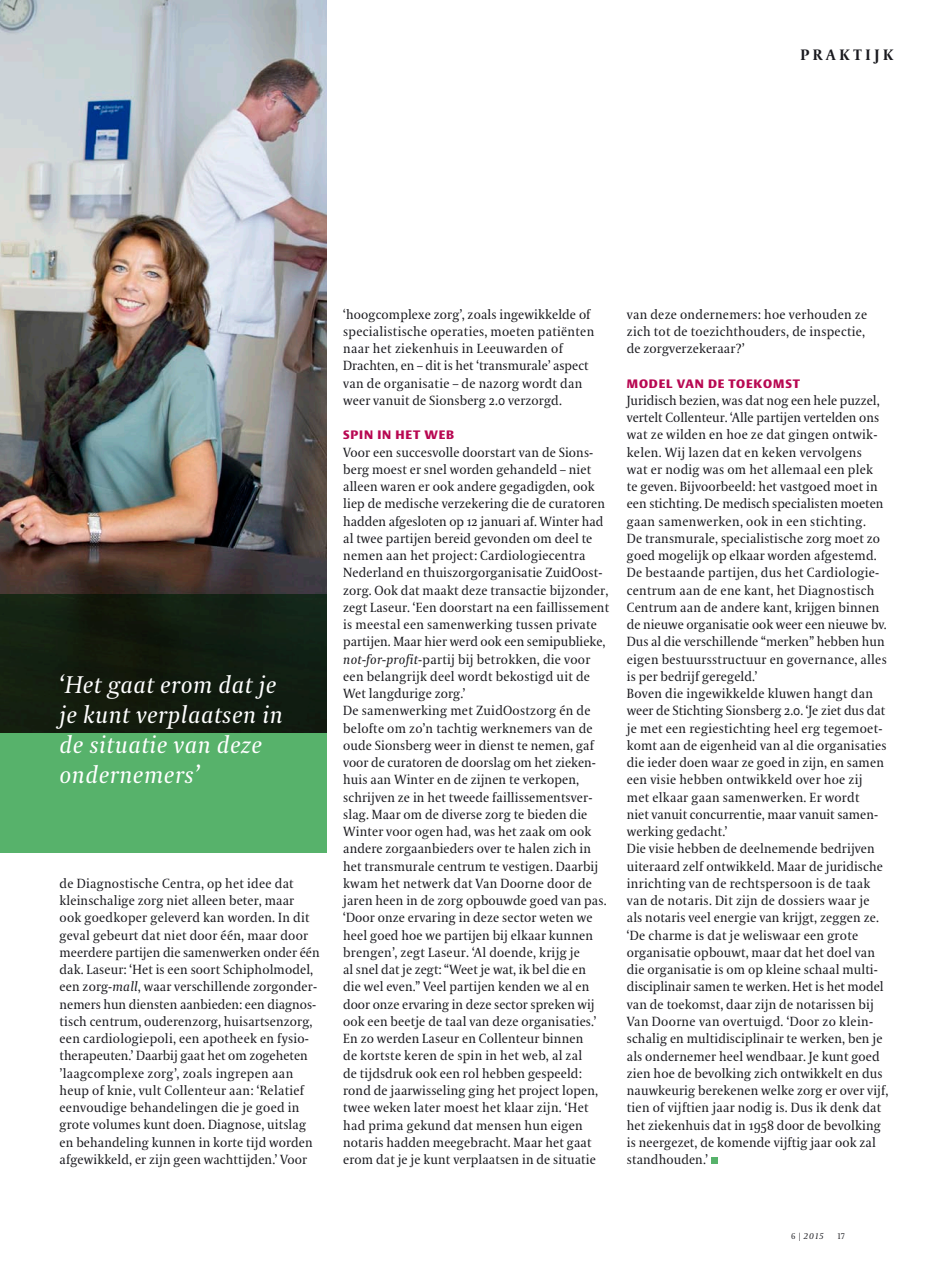
<style>
.page{position:relative;width:936px;height:1263px;background:#fff}
.page>*{position:absolute;margin:0;border:0;box-sizing:border-box;transform-origin:0 0}
.t1{font:italic 24px/30px "VPRO Coranto";letter-spacing:.02em;color:#fff}
.t2{font:700 15px "VPRO Coranto";color:#1a1a1f}
.t3{font:13.2px/17.2px "VPRO Coranto";letter-spacing:.01em;color:#1a1a1f}
.t4{font:700 12px "VPRO Vesta";letter-spacing:.07em;color:#b80852}
.t5{font:italic 8.25px "VPRO Coranto";color:#1a1a1f}
.t6{font:8.25px "VPRO Coranto Cn";color:#1a1a1f}
.s1{font-style:italic}
.s2{font-family:"VPRO Coranto Cn";font-style:normal}
</style>
<div class="page">
<img style="left:0;top:0;width:326px;height:595px">
<div style="left:710px;top:1157px;width:7px;height:7px;background:#57b26b"></div>
<svg style="left:0;top:595px;width:326px;height:258px;background:#32623a"></svg>
<p class="t2" style="left:800px;top:45px;width:51px">Pr akti</p>
<p class="t2" style="left:874px;top:45px;width:19px">j k</p>
<h1 class="t1" style="left:60px;top:670px;width:225px">‘Het gaat erom dat je je kunt verplaatsen in de situatie van deze ondernemers’</h1>
<p class="t3" style="left:60px;top:875px;width:261px">de Diagnostische Centra, op het idee dat kleinschalige zorg niet alleen beter, maar<br>ook goedkoper geleverd kan worden. In dit geval gebeurt dat niet door één, maar door meerdere partijen die samenwerken onder één dak. Laseur: ‘Het is een soort Schipholmodel, een zorg-<span class="s1">mall</span>, waar verschillende zorgonder&shy;nemers hun diensten aanbieden: een diagnos&shy;tisch centrum, ouderenzorg, huisartsenzorg, een cardiologiepoli, een apotheek en fysio&shy;therapeuten.’ Daarbij gaat het om zogeheten ’laagcomplexe zorg’, zoals ingrepen aan heup of knie, vult Collenteur aan: ‘Relatief eenvoudige behandelingen die je goed in grote volumes kunt doen. Diagnose, uitslag en behandeling kunnen in korte tijd worden afgewikkeld, er zijn geen wachttijden.’ Voor</p>
<p class="t3" style="left:343px;top:305px;width:252px">‘hoogcomplexe zorg’, zoals ingewikkelde of specialistische operaties, moeten patiënten naar het ziekenhuis in Leeuwarden of Drachten, en – dit is het ‘transmurale’ aspect van de organisatie – de nazorg wordt dan weer vanuit de Sionsberg 2.0 verzorgd.</p>
<p class="t4" style="left:343px;top:430px;width:112px">SPIN IN HET WEB</p>
<p class="t3" style="left:343px;top:443px;width:267px">Voor een succesvolle doorstart van de Sions&shy;berg moest er snel worden gehandeld – niet alleen waren er ook andere gegadigden, ook liep de medische verzekering die de curatoren hadden afgesloten op 12 januari af. Winter had al twee partijen bereid gevonden om deel te nemen aan het project: Cardiologiecentra Nederland en thuiszorgorganisatie ZuidOost&shy;zorg. Ook dat maakt deze transactie bijzonder, zegt Laseur. ‘Een doorstart na een faillissement is meestal een samenwerking tussen private partijen. Maar hier werd ook een semipublieke, <span class="s1">not-for-profit</span>-partij bij betrokken, die voor een belangrijk deel wordt bekostigd uit de Wet langdurige zorg.’<br>De samenwerking met ZuidOostzorg én de belofte om zo’n tachtig werknemers van de oude Sionsberg weer in dienst te nemen, gaf voor de curatoren de doorslag om het zieken&shy;huis aan Winter en de zijnen te verkopen, schrijven ze in het tweede faillissementsver&shy;slag. Maar om de diverse zorg te bieden die Winter voor ogen had, was het zaak om ook andere zorgaanbieders over te halen zich in het transmurale centrum te vestigen. Daarbij kwam het netwerk dat Van Doorne door de jaren heen in de zorg opbouwde goed van pas. ‘Door onze ervaring in deze sector weten we heel goed hoe we partijen bij elkaar kunnen brengen’, zegt Laseur. ‘Al doende, krijg je<br>al snel dat je zegt: “Weet je wat, ik bel die en<br>die wel even.” Veel partijen kenden we al en door onze ervaring in deze sector spreken wij ook een beetje de taal van deze organisaties.’ En zo werden Laseur en Collenteur binnen<br>de kortste keren de spin in het web, al zal<br>de tijdsdruk ook een rol hebben gespeeld: rond de jaarwisseling ging het project lopen, twee weken later moest het klaar zijn. ‘Het had prima gekund dat mensen hun eigen notaris hadden meegebracht. Maar het gaat erom dat je je kunt verplaatsen in de situatie</p>
<p class="t3" style="left:626px;top:305px;width:242px">van deze ondernemers: hoe verhouden ze zich tot de toezichthouders, de inspectie, de zorgverzekeraar?’</p>
<p class="t4" style="left:626px;top:378px;width:175px">MODEL VAN DE TOEKOMST</p>
<p class="t3" style="left:626px;top:392px;width:263px">Juridisch bezien, was dat nog een hele puzzel, vertelt Collenteur. ‘Alle partijen vertelden ons wat ze wilden en hoe ze dat gingen ontwik&shy;kelen. Wij lazen dat en keken vervolgens<br>wat er nodig was om het allemaal een plek<br>te geven. Bijvoorbeeld: het vastgoed moet in een stichting. De medisch specialisten moeten gaan samenwerken, ook in een stichting.<br>De transmurale, specialistische zorg moet zo goed mogelijk op elkaar worden afgestemd.<br>De bestaande partijen, dus het Cardiologie&shy;centrum aan de ene kant, het Diagnostisch Centrum aan de andere kant, krijgen binnen de nieuwe organisatie ook weer een nieuwe bv.<br>Dus al die verschillende “merken” hebben hun eigen bestuursstructuur en governance, alles is per bedrijf geregeld.’<br>Boven die ingewikkelde kluwen hangt dan weer de Stichting Sionsberg 2.0. ‘Je ziet dus dat je met een regiestichting heel erg tegemoet&shy;komt aan de eigenheid van al die organisaties die ieder doen waar ze goed in zijn, en samen een visie hebben ontwikkeld over hoe zij<br>met elkaar gaan samenwerken. Er wordt<br>niet vanuit concurrentie, maar vanuit samen&shy;werking gedacht.’<br>Die visie hebben de deelnemende bedrijven uiteraard zelf ontwikkeld. Maar de juridische inrichting van de rechtspersoon is de taak van de notaris. Dit zijn de dossiers waar je als notaris veel energie van krijgt, zeggen ze. ‘De charme is dat je weliswaar een grote organisatie opbouwt, maar dat het doel van die organisatie is om op kleine schaal multi&shy;disciplinair samen te werken. Het is het model van de toekomst, daar zijn de notarissen bij Van Doorne van overtuigd. ‘Door zo klein&shy;schalig en multidisciplinair te werken, ben je als ondernemer heel wendbaar. Je kunt goed zien hoe de bevolking zich ontwikkelt en dus nauwkeurig berekenen welke zorg er over vijf, tien of vijftien jaar nodig is. Dus ik denk dat het ziekenhuis dat in 1958 door de bevolking is neergezet, de komende vijftig jaar ook zal standhouden.’</p>
<p class="t5" style="left:791px;top:1231px;width:34px"><span class="s2">6 |</span> 2015</p>
<p class="t6" style="left:837px;top:1231px;width:9px">17</p>
</div>
